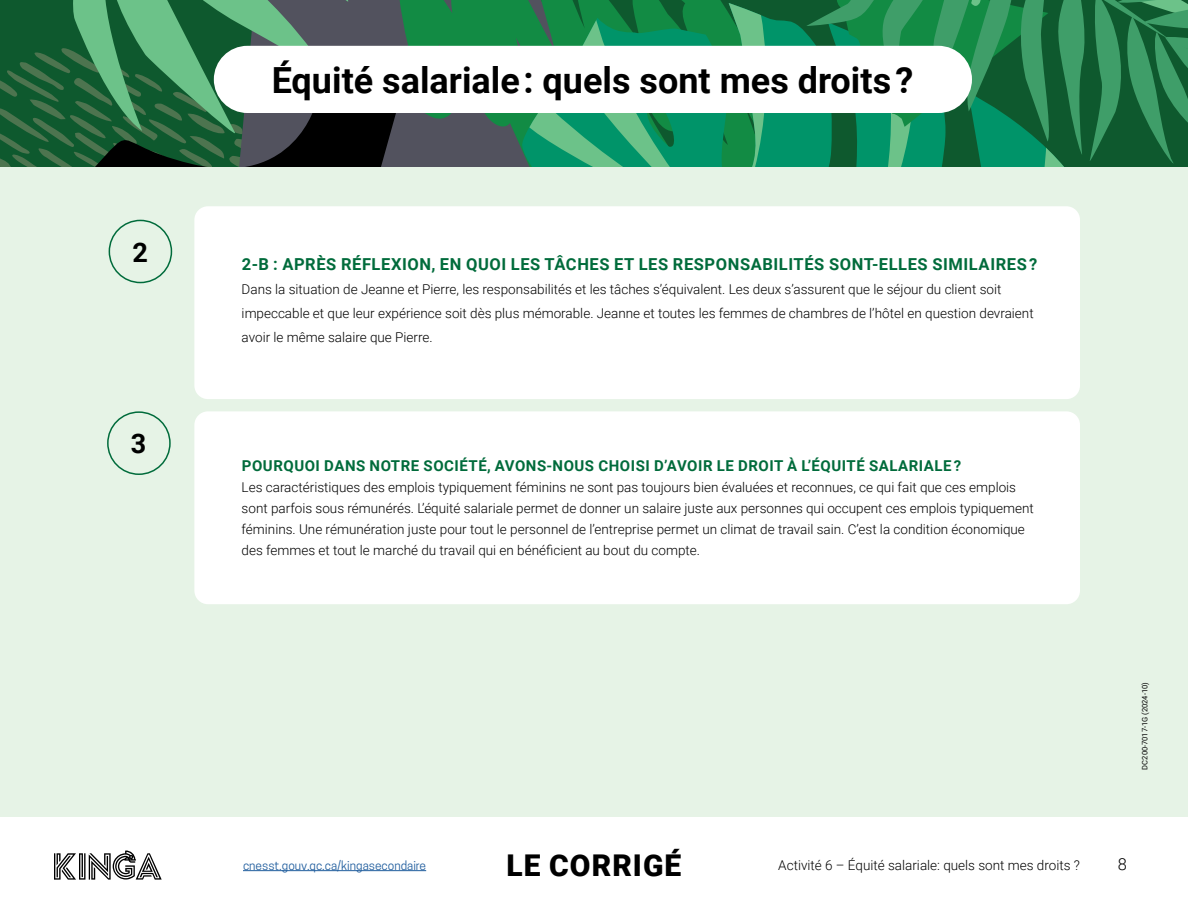
<style>
.page{position:relative;width:1188px;height:918px;background:#fff}
.page>*{position:absolute;margin:0;border:0;box-sizing:border-box;transform-origin:0 0}
.t1{font:700 36px "Roboto";color:#000}
.t2{font:900 30px "Roboto";letter-spacing:.035em;color:#000}
.t3{font:700 27px "Roboto";color:#000}
.t4{font:700 16.5px "Roboto";letter-spacing:.035em;color:#006b3b}
.t5{font:300 16.5px "Roboto";color:#000}
.t6{font:700 15px "Roboto";letter-spacing:.035em;color:#006b3b}
.t7{font:300 13.5px/21px "Roboto";color:#000}
.t8{font:12px "Cooper Hewitt";color:#215e9e}
.t9{font:7.5px "Roboto";color:#000}
</style>
<div class="page">
<svg style="left:402px;top:0;width:123px;height:167px;background:#326e51"></svg>
<svg style="left:0;top:0;width:402px;height:167px;background:#2f6344"></svg>
<svg style="left:525px;top:0;width:663px;height:167px;background:#1c8653"></svg>
<div style="left:0;top:167px;width:1188px;height:650px;background:#e6f3e6"></div>
<div style="left:214px;top:46px;width:758px;height:67px;background:#fff;border-radius:34px"></div>
<svg style="left:54px;top:850px;width:108px;height:30px"></svg>
<hr style="left:243px;top:870px;width:183px;height:1px;background:#215e9e">
<div style="left:107px;top:411px;width:64px;height:64px;border:2px solid #006b3b;border-radius:50%"></div>
<div style="left:194px;top:206px;width:886px;height:193px;background:#fff;border-radius:14px"></div>
<div style="left:194px;top:411px;width:886px;height:193px;background:#fff;border-radius:14px"></div>
<div style="left:109px;top:220px;width:63px;height:63px;border:2px solid #006b3b;border-radius:50%"></div>
<h3 class="t3" style="left:132px;top:233px;width:17px">2</h3>
<h3 class="t3" style="left:131px;top:425px;width:17px">3</h3>
<h1 class="t1" style="left:272px;top:55px;width:643px">Équité salariale: quels sont mes droits?</h1>
<p class="t4" style="left:242px;top:253px;width:797px">2-B : APRÈS RÉFLEXION, EN QUOI LES TÂCHES ET LES RESPONSABILITÉS SONT-ELLES SIMILAIRES ?</p>
<p class="t7" style="left:242px;top:277px;width:794px;line-height:24px">Dans la situation de Jeanne et Pierre, les responsabilités et les tâches s’équivalent. Les deux s’assurent que le séjour du client soit impeccable et que leur expérience soit dès plus mémorable. Jeanne et toutes les femmes de chambres de l’hôtel en question devraient avoir le même salaire que Pierre.</p>
<p class="t6" style="left:242px;top:456px;width:721px">POURQUOI DANS NOTRE SOCIÉTÉ, AVONS-NOUS CHOISI D’AVOIR LE DROIT À L’ÉQUITÉ SALARIALE ?</p>
<p class="t7" style="left:242px;top:477px;width:794px">Les caractéristiques des emplois typiquement féminins ne sont pas toujours bien évaluées et reconnues, ce qui fait que ces emplois sont parfois sous rémunérés. L’équité salariale permet de donner un salaire juste aux personnes qui occupent ces emplois typiquement féminins. Une rémunération juste pour tout le personnel de l’entreprise permet un climat de travail sain. C’est la condition économique des femmes et tout le marché du travail qui en bénéficient au bout du compte.</p>
<p class="t9" style="left:1140px;top:770px;width:89px;rotate:-90deg">DC200-7017-1G (2024-10)</p>
<h2 class="t2" style="left:507px;top:845px;width:176px">LE CORRIGÉ</h2>
<p class="t8" style="left:243px;top:858px;width:185px">cnesst.gouv.qc.ca/kingasecondaire</p>
<p class="t7" style="left:778px;top:854px;width:303px">Activité 6 – Équité salariale: quels sont mes droits ?</p>
<p class="t5" style="left:1118px;top:853px;width:11px">8</p>
</div>
